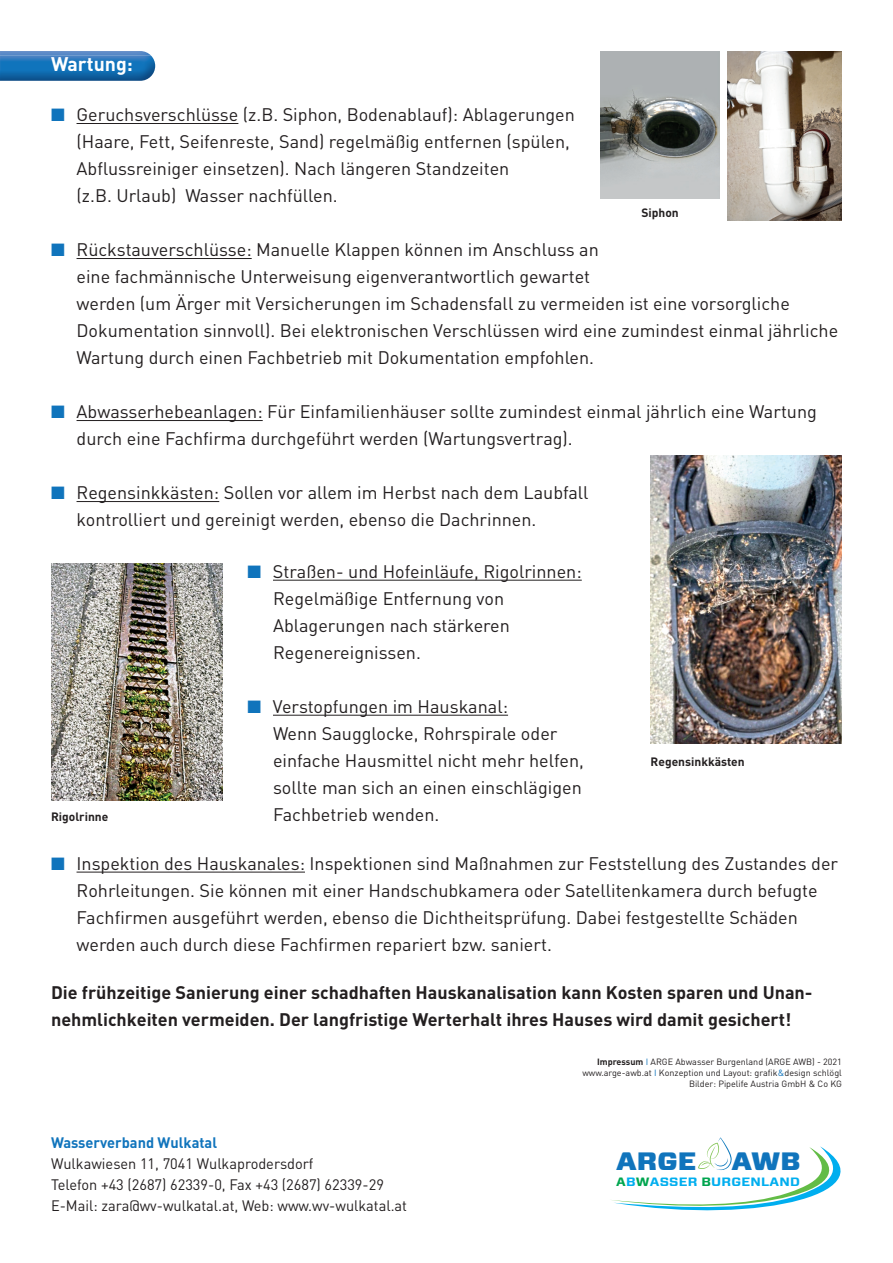
<style>
.page{position:relative;width:893px;height:1263px;background:#fff}
.page>*{position:absolute;margin:0;border:0;box-sizing:border-box;transform-origin:0 0}
.t1{font:900 25.05px "Forza";color:#1074bc;scale:1.09 1}
.t2{font:700 19.5px "DIN";color:#fff}
.t3{font:18px/27px "DIN";color:#231f20}
.t4{font:700 18px/27px "DIN";color:#231f20}
.t5{font:15px/21px "DIN";color:#231f20}
.t6{font:700 15px "DIN";color:#1074bc}
.t7{font:700 12px "DIN";color:#231f20}
.t8{font:700 12px "Forza";letter-spacing:.015em;color:#00aeef;scale:1.13 1}
.t9{font:9px/10.8px "DIN";color:#231f20;text-align:right}
.s1{color:#1074bc}
.s2{font-weight:700}
.s3{color:#00a54f}
</style>
<div class="page">
<svg style="left:612px;top:1137px;width:229px;height:74px"></svg>
<img style="left:0;top:51px;width:151px;height:5px">
<img style="left:0;top:56px;width:155px;height:25px">
<hr style="left:77px;top:123px;width:161px;height:1px;background:#231f20">
<hr style="left:77px;top:258px;width:175px;height:1px;background:#231f20">
<hr style="left:77px;top:420px;width:186px;height:1px;background:#231f20">
<hr style="left:77px;top:501px;width:142px;height:1px;background:#231f20">
<hr style="left:77px;top:872px;width:228px;height:1px;background:#231f20">
<img style="left:650px;top:455px;width:192px;height:288px">
<img style="left:51px;top:563px;width:172px;height:237px">
<hr style="left:273px;top:580px;width:309px;height:1px;background:#231f20">
<hr style="left:273px;top:715px;width:235px;height:1px;background:#231f20">
<img style="left:601px;top:51px;width:118px;height:148px">
<img style="left:728px;top:51px;width:114px;height:169px">
<p class="t2" style="left:51px;top:52px;width:83px">Wartung:</p>
<p class="t3" style="left:77px;top:101px;width:500px;text-indent:-26px"><span class="s1">■</span> Geruchsverschlüsse (z.B. Siphon, Bodenablauf): Ablagerungen (Haare, Fett, Seifenreste, Sand) regelmäßig entfernen (spülen, Abflussreiniger einsetzen). Nach längeren Standzeiten<br>(z.B. Urlaub) Wasser nachfüllen.</p>
<p class="t3" style="left:77px;top:236px;width:763px;text-indent:-26px"><span class="s1">■</span> Rückstauverschlüsse: Manuelle Klappen können im Anschluss an<br>eine fachmännische Unterweisung eigenverantwortlich gewartet<br>werden (um Ärger mit Versicherungen im Schadensfall zu vermeiden ist eine vorsorgliche Dokumentation sinnvoll). Bei elektronischen Verschlüssen wird eine zumindest einmal jährliche Wartung durch einen Fachbetrieb mit Dokumentation empfohlen.</p>
<p class="t3" style="left:77px;top:398px;width:742px;text-indent:-26px"><span class="s1">■</span> Abwasserhebeanlagen: Für Einfamilienhäuser sollte zumindest einmal jährlich eine Wartung durch eine Fachfirma durchgeführt werden (Wartungsvertrag).</p>
<p class="t3" style="left:77px;top:479px;width:514px;text-indent:-26px"><span class="s1">■</span> Regensinkkästen: Sollen vor allem im Herbst nach dem Laubfall kontrolliert und gereinigt werden, ebenso die Dachrinnen.</p>
<p class="t7" style="left:641px;top:205px;width:39px">Siphon</p>
<p class="t7" style="left:51px;top:809px;width:59px">Rigolrinne</p>
<p class="t3" style="left:273px;top:557px;width:310px;text-indent:-26px"><span class="s1">■</span> Straßen- und Hofeinläufe, Rigolrinnen:<br>Regelmäßige Entfernung von<br>Ablagerungen nach stärkeren<br>Regenereignissen.</p>
<p class="t3" style="left:273px;top:692px;width:312px;text-indent:-26px"><span class="s1">■</span> Verstopfungen im Hauskanal:<br>Wenn Saugglocke, Rohrspirale oder einfache Hausmittel nicht mehr helfen, sollte man sich an einen einschlägigen Fachbetrieb wenden.</p>
<p class="t7" style="left:651px;top:754px;width:96px">Regensinkkästen</p>
<p class="t3" style="left:77px;top:849px;width:763px;text-indent:-26px"><span class="s1">■</span> Inspektion des Hauskanales: Inspektionen sind Maßnahmen zur Feststellung des Zustandes der Rohrleitungen. Sie können mit einer Handschubkamera oder Satellitenkamera durch befugte Fachfirmen ausgeführt werden, ebenso die Dichtheitsprüfung. Dabei festgestellte Schäden werden auch durch diese Fachfirmen repariert bzw. saniert.</p>
<p class="t4" style="left:51px;top:978px;width:763px">Die frühzeitige Sanierung einer schadhaften Hauskanalisation kann Kosten sparen und Unan&shy;nehmlichkeiten vermeiden. Der langfristige Werterhalt ihres Hauses wird damit gesichert!</p>
<p class="t6" style="left:51px;top:1133px;width:168px">Wasserverband Wulkatal</p>
<p class="t5" style="left:51px;top:1153px;width:358px">Wulkawiesen 11, 7041 Wulkaprodersdorf<br>Telefon +43 (2687) 62339-0, Fax +43 (2687) 62339-29<br>E-Mail: zara@wv-wulkatal.at, Web: www.wv-wulkatal.at</p>
<p class="t9" style="left:582px;top:1056px;width:261px"><span class="s2">Impressum</span> <span class="s1">I</span> ARGE Abwasser Burgenland (ARGE AWB) - 2021 www.arge-awb.at <span class="s1">I</span> Konzeption und Layout: grafik<span class="s1">&amp;</span>design schlögl<br>Bilder: Pipelife Austria GmbH &amp; Co KG</p>
<h1 class="t1" style="left:616px;top:1144px;width:75px">ARGE</h1>
<h1 class="t1" style="left:732px;top:1144px;width:65px">AWB</h1>
<p class="t8" style="left:616px;top:1173px;width:164px"><span class="s3">A</span>B<span class="s3">W</span>ASSER <span class="s3">B</span>URGENLAND</p>
</div>
